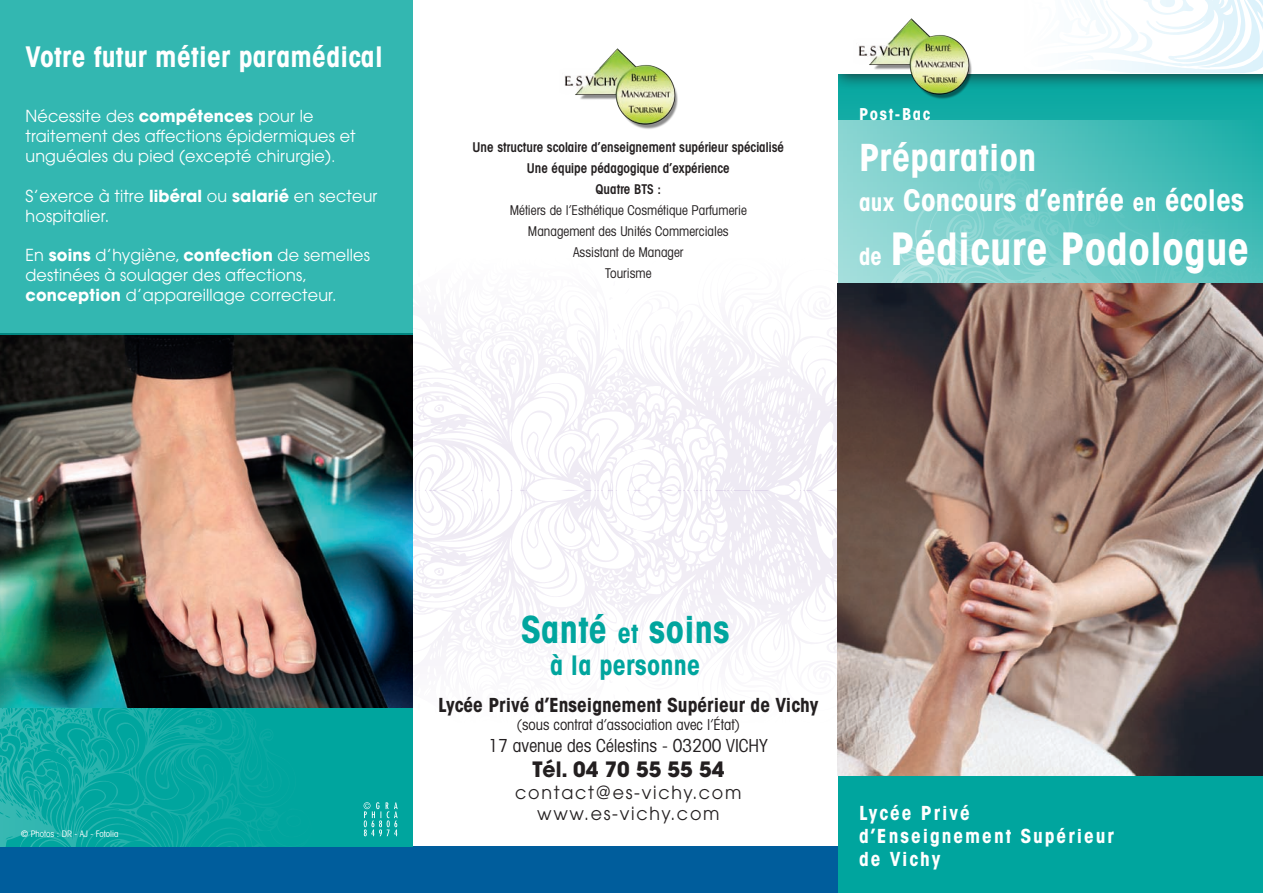
<style>
.page{position:relative;width:1263px;height:893px;background:#fff}
.page>*{position:absolute;margin:0;border:0;box-sizing:border-box;transform-origin:0 0}
.t1{font:700 condensed 45px "Avant Garde";letter-spacing:.01em;color:#fff;scale:.95 1}
.t2{font:700 condensed 37.5px "Avant Garde";letter-spacing:.01em;color:#00a59e}
.t3{font:700 condensed 37.5px "Avant Garde";letter-spacing:.01em;color:#fff}
.t4{font:700 condensed 30px "Avant Garde";letter-spacing:.01em;color:#fff}
.t5{font:700 condensed 28.5px "Avant Garde";letter-spacing:.01em;color:#fff}
.t6{font:700 condensed 27px "Avant Garde";letter-spacing:.01em;color:#00a59e}
.t7{font:700 21px "Avant Garde";color:#231f20}
.t8{font:700 condensed 19.5px "Avant Garde";letter-spacing:.1em;color:#fff}
.t9{font:700 condensed 19.5px "Avant Garde";color:#231f20}
.t10{font:18px "Avant Garde";letter-spacing:.1em;color:#231f20}
.t11{font:condensed 18px "Avant Garde";color:#231f20}
.t12{font:16.5px/19.8px "Avant Garde";letter-spacing:.01em;color:#fff}
.t13{font:700 condensed 16.5px "Avant Garde";letter-spacing:.1em;color:#fff}
.t14{font:condensed 15px "Avant Garde";color:#231f20}
.t15{font:condensed 13.5px/21px "Avant Garde";color:#231f20;text-align:center}
.t16{font:600 condensed 13.5px "Avant Garde";color:#231f20}
.t17{font:condensed 9px "Avant Garde";color:#fff}
.s1{font-weight:700}
.s2{font-stretch:condensed}
.s3{font-weight:600}
.s4{font-size:24px}
.s5{font-size:27px}
</style>
<div class="page">
<div style="left:838px;top:67px;width:425px;height:709px;background:#10aaa4"></div>
<div style="left:838px;top:776px;width:425px;height:117px;background:#00a59e"></div>
<div style="left:826px;top:0;width:437px;height:90px;background:#231f20;opacity:.75"></div>
<div style="left:838px;top:0;width:425px;height:73px;background:#fff"></div>
<div style="left:0;top:0;width:838px;height:893px;background:#fff"></div>
<div style="left:0;top:846px;width:838px;height:47px;background:#005d9c"></div>
<svg style="left:412px;top:490px;width:426px;height:236px"></svg>
<svg style="left:412px;top:254px;width:426px;height:236px"></svg>
<img style="left:0;top:335px;width:412px;height:373px">
<img style="left:854px;top:18px;width:119px;height:81px">
<svg style="left:1091px;top:0;width:172px;height:73px"></svg>
<svg style="left:838px;top:120px;width:425px;height:164px;background:#68c8c4"></svg>
<div style="left:0;top:708px;width:412px;height:138px;background:#00a59e"></div>
<svg style="left:0;top:708px;width:268px;height:138px"></svg>
<img style="left:838px;top:284px;width:425px;height:492px">
<svg style="left:364px;top:802px;width:34px;height:34px"></svg>
<div style="left:0;top:0;width:412px;height:335px;background:#33b7b1"></div>
<img style="left:564px;top:48px;width:114px;height:81px">
<p class="t5" style="left:26px;top:38px;width:359px">Votre futur métier paramédical</p>
<p class="t12" style="left:26px;top:107px;width:332px">Nécessite des <span class="s1">compétences</span> pour le traitement des affections épidermiques et unguéales du pied (excepté chirurgie)<span class="s2">.</span></p>
<p class="t12" style="left:26px;top:186px;width:353px">S’exerce à titre <span class="s1">libéral</span> ou <span class="s1">salarié</span> en secteur hospitalier.</p>
<p class="t12" style="left:26px;top:245px;width:346px">En <span class="s1">soins</span> d’hygiène, <span class="s1">confection</span> de semelles destinées à soulager des affections, <span class="s1">conception</span> d’appareillage correcteur.</p>
<p class="t16" style="left:473px;top:139px;width:313px">Une structure scolaire d’enseignement supérieur spécialisé</p>
<p class="t16" style="left:527px;top:160px;width:204px">Une équipe pédagogique d’expérience</p>
<p class="t15" style="left:510px;top:178px;width:239px"><span class="s3">Quatre BTS :<br></span>Métiers de l’Esthétique Cosmétique Parfumerie</p>
<p class="t15" style="left:528px;top:220px;width:202px">Management des Unités Commerciales</p>
<p class="t15" style="left:573px;top:241px;width:112px">Assistant de Manager</p>
<p class="t15" style="left:605px;top:262px;width:48px">Tourisme</p>
<p class="t13" style="left:859px;top:103px;width:73px">Post-Bac</p>
<p class="t3" style="left:859px;top:133px;width:179px">Préparation</p>
<p class="t4" style="left:859px;top:181px;width:387px"><span class="s4">aux</span> Concours d’entrée <span class="s4">en</span> écoles</p>
<p class="t1" style="left:859px;top:220px;width:412px"><span class="s4">de</span> Pédicure Podologue</p>
<p class="t17" style="left:21px;top:828px;width:99px">© Photos : DR - AJ - Fotolia</p>
<p class="t2" style="left:521px;top:605px;width:210px">Santé <span class="s5">et</span> soins</p>
<p class="t6" style="left:550px;top:648px;width:152px">à la personne</p>
<p class="t9" style="left:438px;top:693px;width:382px">Lycée Privé d’Enseignement Supérieur de Vichy</p>
<p class="t14" style="left:516px;top:715px;width:225px">(sous contrat d’association avec l’État)</p>
<p class="t11" style="left:489px;top:734px;width:281px">17 avenue des Célestins - 03200 VICHY</p>
<p class="t7" style="left:532px;top:756px;width:193px">Tél. 04 70 55 55 54</p>
<p class="t10" style="left:515px;top:781px;width:228px">contact@es-vichy.com</p>
<p class="t10" style="left:537px;top:803px;width:184px">www.es-vichy.com</p>
<p class="t8" style="left:859px;top:800px;width:112px">Lycée Privé</p>
<p class="t8" style="left:859px;top:823px;width:257px">d’Enseignement Supérieur</p>
<p class="t8" style="left:859px;top:847px;width:83px">de Vichy</p>
</div>
